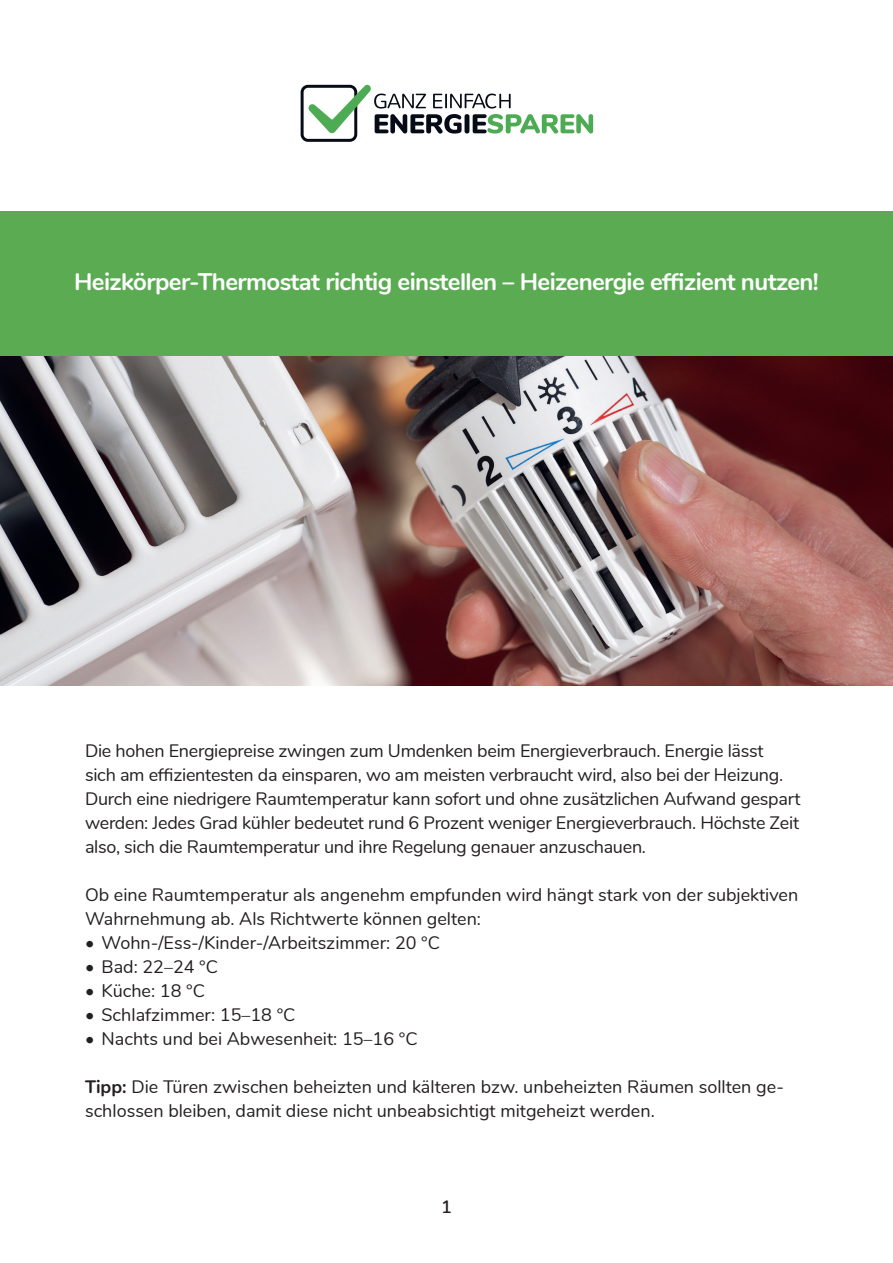
<style>
.page{position:relative;width:893px;height:1263px;background:#fff}
.page>*{position:absolute;margin:0;border:0;box-sizing:border-box;transform-origin:0 0}
.t1{font:700 24px "Nunito";letter-spacing:-.025em;color:#fff}
.t2{font:18px/24px "Nunito";letter-spacing:-.015em;color:#231f20}
.t3{font:600 18px "Nunito";color:#231f20}
.s1{font-weight:700}
</style>
<div class="page">
<img style="left:0;top:356px;width:893px;height:329px">
<div style="left:0;top:212px;width:893px;height:144px;background:#5bab53"></div>
<div style="left:301px;top:85px;width:56px;height:57px;border:3px solid #050b17;border-radius:6px"></div>
<svg style="left:308px;top:84px;width:285px;height:50px"></svg>
<h1 class="t1" style="left:74px;top:264px;width:746px">Heizkörper-Thermostat richtig einstellen – Heizenergie effizient nutzen!</h1>
<p class="t2" style="left:85px;top:738px;width:717px">Die hohen Energiepreise zwingen zum Umdenken beim Energieverbrauch. Energie lässt<br>sich am effizientesten da einsparen, wo am meisten verbraucht wird, also bei der Heizung.<br>Durch eine niedrigere Raumtemperatur kann sofort und ohne zusätzlichen Aufwand gespart werden: Jedes Grad kühler bedeutet rund 6 Prozent weniger Energieverbrauch. Höchste Zeit also, sich die Raumtemperatur und ihre Regelung genauer anzuschauen.</p>
<p class="t2" style="left:85px;top:882px;width:715px">Ob eine Raumtemperatur als angenehm empfunden wird hängt stark von der subjektiven<br>Wahrnehmung ab. Als Richtwerte können gelten:</p>
<p class="t2" style="left:85px;top:930px;width:356px">• Wohn-/Ess-/Kinder-/Arbeitszimmer: 20 °C</p>
<p class="t2" style="left:85px;top:954px;width:135px">• Bad: 22–24 °C</p>
<p class="t2" style="left:85px;top:978px;width:121px">• Küche: 18 °C</p>
<p class="t2" style="left:85px;top:1002px;width:212px">• Schlafzimmer: 15–18 °C</p>
<p class="t2" style="left:85px;top:1026px;width:334px">• Nachts und bei Abwesenheit: 15–16 °C</p>
<p class="t2" style="left:85px;top:1074px;width:700px"><span class="s1">Tipp:</span> Die Türen zwischen beheizten und kälteren bzw. unbeheizten Räumen sollten ge&shy;schlossen bleiben, damit diese nicht unbeabsichtigt mitgeheizt werden.</p>
<p class="t3" style="left:441px;top:1194px;width:12px">1</p>
</div>
